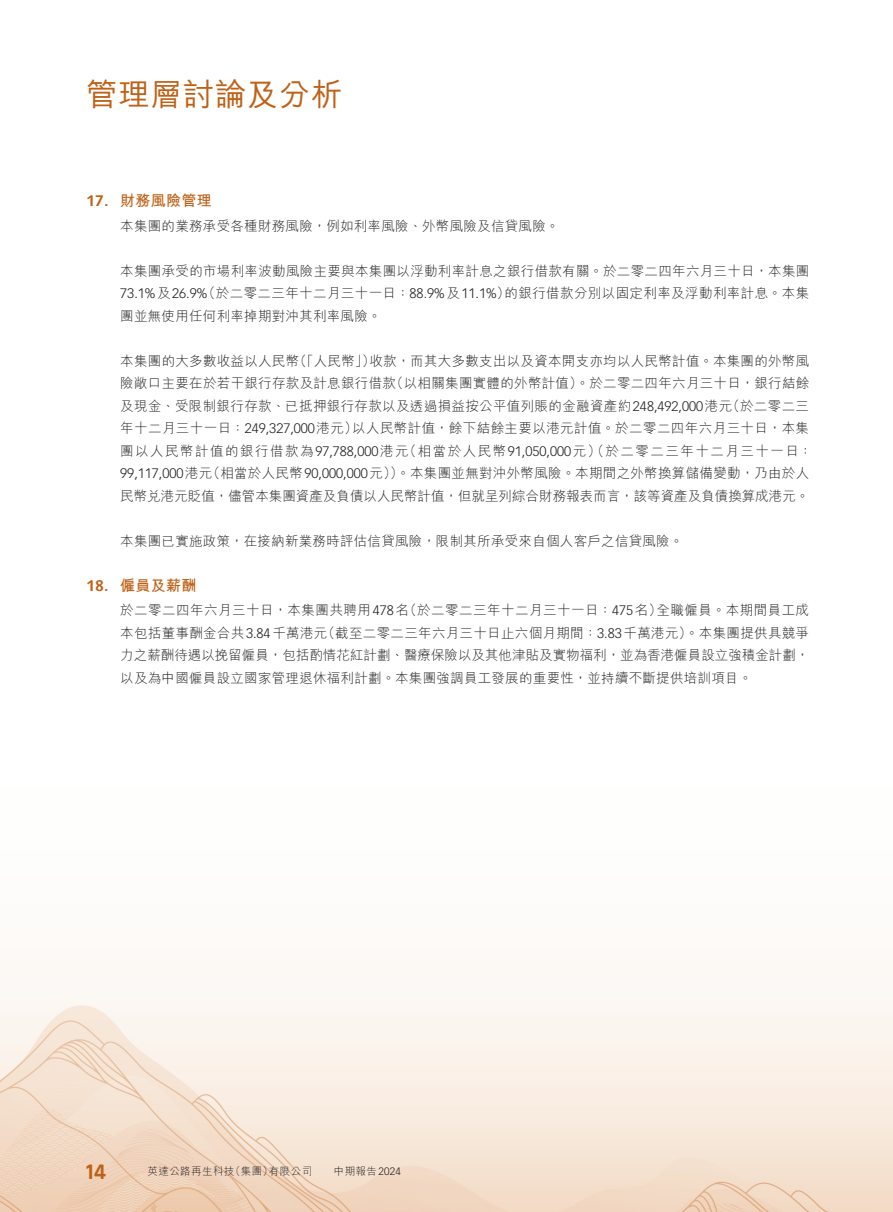
<style>
.page{position:relative;width:893px;height:1212px;background:#fff}
.page>*{position:absolute;margin:0;border:0;box-sizing:border-box;transform-origin:0 0}
.t1{font:500 31.5px "M Hei HK";letter-spacing:.02em;color:#bf6116}
.t2{font:700 22.5px "Rajdhani";color:#bf6116}
._02_H2{font:700 15px "M Hei HK";letter-spacing:.02em;color:#bf6116}
._00_txt{font:300 13.5px/22.5px "M Hei HK";letter-spacing:.02em;color:#231f20;text-align:justify}
.t3{font:300 10.5px "M Hei HK";letter-spacing:.04em;color:#231f20}
.s1{font-family:"Vectora LT Std"}
</style>
<div class="page">
<img style="left:0;top:989px;width:893px;height:223px">
<h1 class="t1" style="left:86px;top:72px;width:258px">管理層討論及分析</h1>
<p class="_02_H2" style="left:86px;top:190px;width:127px"><span class="s1">17.</span> 財務風險管理</p>
<p class="_00_txt" style="left:120px;top:214px;width:441px">本集團的業務承受各種財務風險，例如利率風險、外幣風險及信貸風險。</p>
<p class="_00_txt" style="left:120px;top:259px;width:691px">本集團承受的市場利率波動風險主要與本集團以浮動利率計息之銀行借款有關。於二零二四年六月三十日，本集團<span class="s1">73.1%</span>及<span class="s1">26.9%</span>（於二零二三年十二月三十一日：<span class="s1">88.9%</span>及<span class="s1">11.1%</span>）的銀行借款分別以固定利率及浮動利率計息。本集團並無使用任何利率掉期對沖其利率風險。</p>
<p class="_00_txt" style="left:120px;top:349px;width:694px;text-align:left">本集團的大多數收益以人民幣（「人民幣」）收款，而其大多數支出以及資本開支亦均以人民幣計值。本集團的外幣風險敞口主要在於若干銀行存款及計息銀行借款（以相關集團實體的外幣計值）。於二零二四年六月三十日，銀行結餘及現金、受限制銀行存款、已抵押銀行存款以及透過損益按公平值列賬的金融資產約<span class="s1">248,492,000</span>港元（於二零二三年十二月三十一日：<span class="s1">249,327,000</span>港元）以人民幣計值，餘下結餘主要以港元計值。於二零二四年六月三十日，本集團以人民幣計值的銀行借款為<span class="s1">97,788,000</span>港元（相當於人民幣<span class="s1">91,050,000</span>元）（於二零二三年十二月三十一日：<span class="s1">99,117,000</span>港元（相當於人民幣<span class="s1">90,000,000</span>元））。本集團並無對沖外幣風險。本期間之外幣換算儲備變動，乃由於人民幣兌港元貶值，儘管本集團資產及負債以人民幣計值，但就呈列綜合財務報表而言，該等資產及負債換算成港元。</p>
<p class="_00_txt" style="left:120px;top:529px;width:564px">本集團已實施政策，在接納新業務時評估信貸風險，限制其所承受來自個人客戶之信貸風險。</p>
<p class="_02_H2" style="left:86px;top:574px;width:112px"><span class="s1">18.</span> 僱員及薪酬</p>
<p class="_00_txt" style="left:120px;top:599px;width:691px">於二零二四年六月三十日，本集團共聘用<span class="s1">478</span>名（於二零二三年十二月三十一日：<span class="s1">475</span>名）全職僱員。本期間員工成本包括董事酬金合共<span class="s1">3.84</span>千萬港元（截至二零二三年六月三十日止六個月期間：<span class="s1">3.83</span>千萬港元）。本集團提供具競爭力之薪酬待遇以挽留僱員，包括酌情花紅計劃、醫療保險以及其他津貼及實物福利，並為香港僱員設立強積金計劃，以及為中國僱員設立國家管理退休福利計劃。本集團強調員工發展的重要性，並持續不斷提供培訓項目。</p>
<h2 class="t2" style="left:86px;top:1158px;width:21px">14</h2>
<p class="t3" style="left:148px;top:1165px;width:166px">英達公路再生科技（集團）有限公司</p>
<p class="t3" style="left:334px;top:1165px;width:69px">中期報告<span class="s1">2024</span></p>
</div>
